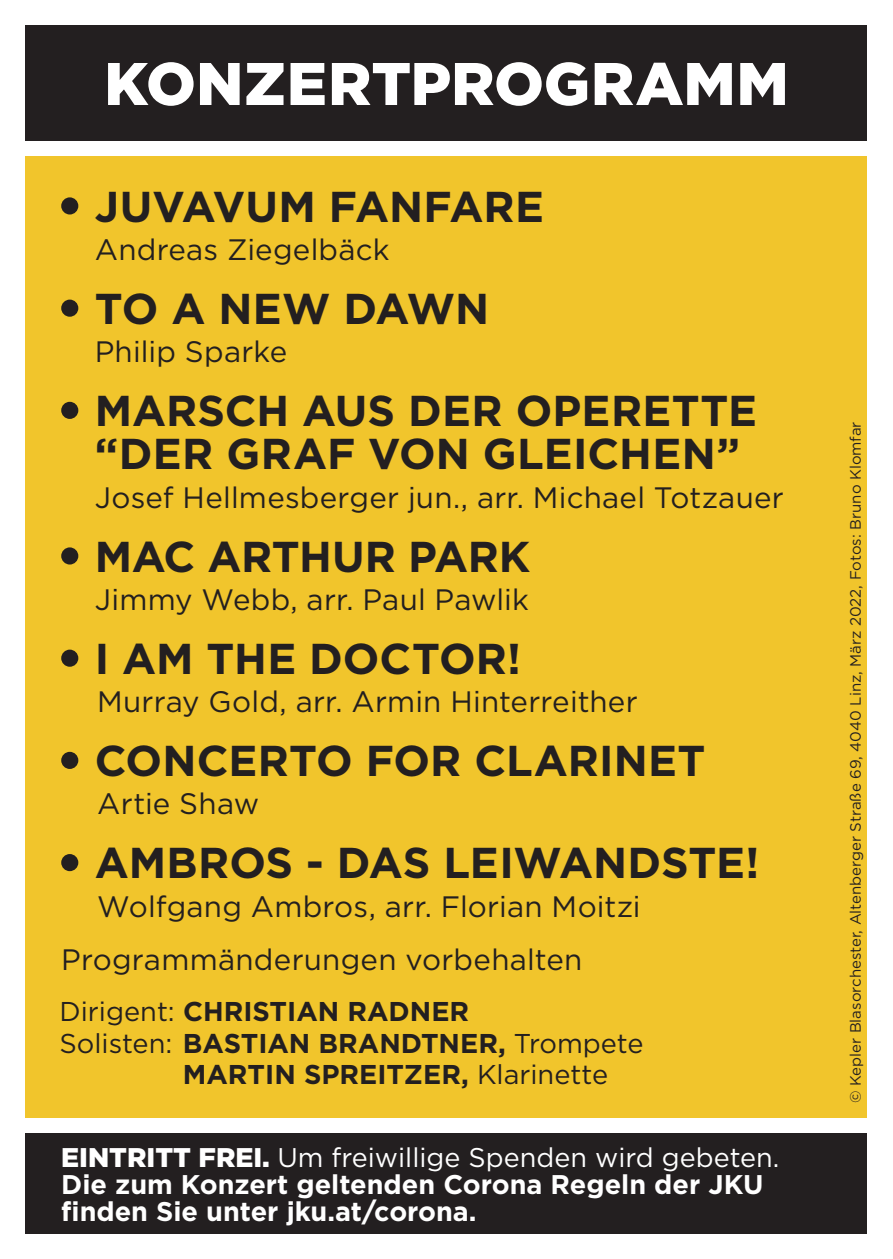
<style>
.page{position:relative;width:893px;height:1259px;background:#fff}
.page>*{position:absolute;margin:0;border:0;box-sizing:border-box;transform-origin:0 0}
.t1{font:900 60px "Gotham";letter-spacing:.005em;color:#fff}
.Prog__gr{font:700 43.2px/43.5px "Gotham";color:#231f20}
.Programm_klein{font:29.4px "Gotham";letter-spacing:.01em;color:#231f20}
.t2{font:700 27.3px "Gotham";color:#231f20}
.t3{font:27.3px "Gotham";color:#231f20}
.t4{font:700 27px "Gotham";color:#fff}
.t5{font:27px "Gotham";color:#fff}
.t6{font:15px "Gotham";color:#231f20}
.s1{font-weight:400}
.s2{font-weight:700}
.s3{font-weight:900}
</style>
<div class="page">
<div style="left:26px;top:26px;width:841px;height:115px;background:#231f20"></div>
<div style="left:26px;top:156px;width:841px;height:962px;background:#f1c52c"></div>
<div style="left:26px;top:1133px;width:841px;height:100px;background:#231f20"></div>
<div style="left:61px;top:197px;width:17px;height:17px;background:#231f20;border-radius:50%"></div>
<div style="left:61px;top:299px;width:17px;height:18px;background:#231f20;border-radius:50%"></div>
<div style="left:61px;top:402px;width:17px;height:17px;background:#231f20;border-radius:50%"></div>
<div style="left:61px;top:547px;width:17px;height:17px;background:#231f20;border-radius:50%"></div>
<div style="left:61px;top:649px;width:17px;height:18px;background:#231f20;border-radius:50%"></div>
<div style="left:61px;top:752px;width:17px;height:17px;background:#231f20;border-radius:50%"></div>
<div style="left:61px;top:854px;width:17px;height:17px;background:#231f20;border-radius:50%"></div>
<p class="t1" style="left:104px;top:42px;width:686px">KONZERTPROGRAMM</p>
<p class="Prog__gr" style="left:95px;top:184px;width:451px">JUVAVUM FANFARE</p>
<p class="Programm_klein" style="left:95px;top:231px;width:296px">Andreas Ziegelbäck</p>
<p class="Prog__gr" style="left:95px;top:286px;width:396px">TO A NEW DAWN</p>
<p class="Programm_klein" style="left:95px;top:333px;width:194px">Philip Sparke</p>
<p class="Prog__gr" style="left:95px;top:388px;width:664px">MARSCH AUS DER OPERETTE “DER GRAF VON GLEICHEN”</p>
<p class="Programm_klein" style="left:95px;top:478px;width:691px">Josef Hellmesberger jun., arr. Michael Totzauer</p>
<p class="Prog__gr" style="left:95px;top:534px;width:437px">MAC ARTHUR PARK</p>
<p class="Programm_klein" style="left:95px;top:581px;width:436px">Jimmy Webb, arr. Paul Pawlik</p>
<p class="Prog__gr" style="left:95px;top:636px;width:428px">I AM THE DOCTOR!</p>
<p class="Programm_klein" style="left:97px;top:683px;width:542px">Murray Gold, arr. Armin Hinterreither</p>
<p class="Prog__gr" style="left:95px;top:738px;width:612px">CONCERTO FOR CLARINET</p>
<p class="Programm_klein" style="left:97px;top:785px;width:164px">Artie Shaw</p>
<p class="Prog__gr" style="left:95px;top:841px;width:666px">AMBROS - DAS LEIWANDSTE!</p>
<p class="Programm_klein" style="left:97px;top:887px;width:545px">Wolfgang Ambros, arr. Florian Moitzi</p>
<p class="Programm_klein" style="left:61px;top:941px;width:523px">Programmänderungen vorbehalten</p>
<p class="t2" style="left:60px;top:993px;width:411px"><span class="s1">Dirigent:</span> CHRISTIAN RADNER</p>
<p class="t3" style="left:60px;top:1025px;width:586px">Solisten: <span class="s2">BASTIAN BRANDTNER,</span> Trompete</p>
<p class="t2" style="left:183px;top:1056px;width:427px">MARTIN SPREITZER, <span class="s1">Klarinette</span></p>
<p class="t5" style="left:61px;top:1140px;width:720px"><span class="s3">EINTRITT FREI.</span> Um freiwillige Spenden wird gebeten.</p>
<p class="t4" style="left:61px;top:1166px;width:704px">Die zum Konzert geltenden Corona Regeln der JKU</p>
<p class="t4" style="left:61px;top:1193px;width:417px">finden Sie unter jku.at/corona.</p>
<p class="t6" style="left:846px;top:1103px;width:683px;rotate:-90deg">© Kepler Blasorchester, Altenberger Straße 69, 4040 Linz, März 2022, Fotos: Bruno Klomfar</p>
</div>
